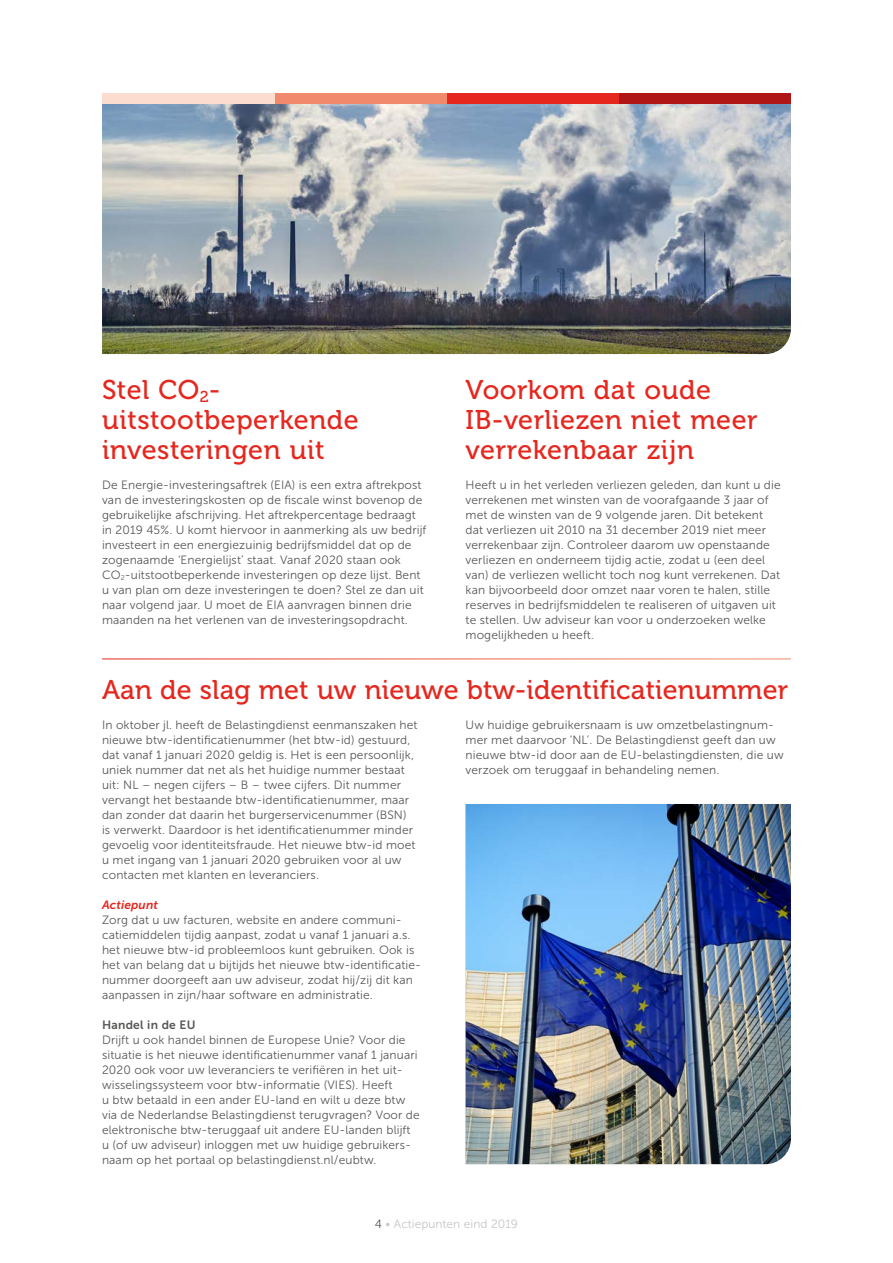
<style>
.page{position:relative;width:893px;height:1263px;background:#fff}
.page>*{position:absolute;margin:0;border:0;box-sizing:border-box;transform-origin:0 0}
.t1{font:27px/30px "Museo 500";letter-spacing:.02em;color:#e5271e}
.t2{font:12px/15px "Museo Sans 300";letter-spacing:.01em;color:#575756}
.t3{font:12px "Museo Sans 300";color:#c6c6c6}
.t4{font:12px "Museo Sans 700";letter-spacing:.02em;color:#575756}
.t5{font:italic 12px "Museo Sans 700";letter-spacing:.01em;color:#e5271e}
.s1{color:#575756}
</style>
<div class="page">
<img style="left:102px;top:104px;width:689px;height:250px">
<div style="left:619px;top:94px;width:172px;height:10px;background:#af1615"></div>
<div style="left:446px;top:94px;width:173px;height:10px;background:#e5271e"></div>
<div style="left:274px;top:94px;width:172px;height:10px;background:#f18a6c"></div>
<div style="left:102px;top:94px;width:172px;height:10px;background:#fcdcce"></div>
<img style="left:466px;top:804px;width:325px;height:360px">
<h1 class="t1" style="left:102px;top:375px;width:258px">Stel CO<sub>2</sub>- uitstootbeperkende investeringen uit</h1>
<p class="t2" style="left:102px;top:477px;width:326px">De Energie-investeringsaftrek (EIA) is een extra aftrekpost van de investeringskosten op de fiscale winst bovenop de gebruikelijke afschrijving. Het aftrekpercentage bedraagt in 2019 45%. U komt hiervoor in aanmerking als uw bedrijf investeert in een energiezuinig bedrijfsmiddel dat op de zogenaamde ‘Energielijst’ staat. Vanaf 2020 staan ook CO<sub>2</sub>-uitstootbeperkende investeringen op deze lijst. Bent u van plan om deze investeringen te doen? Stel ze dan uit naar volgend jaar. U moet de EIA aanvragen binnen drie maanden na het verlenen van de investeringsopdracht.</p>
<h1 class="t1" style="left:466px;top:375px;width:293px">Voorkom dat oude<br>IB-verliezen niet meer verrekenbaar zijn</h1>
<p class="t2" style="left:466px;top:477px;width:317px">Heeft u in het verleden verliezen geleden, dan kunt u die verrekenen met winsten van de voorafgaande 3 jaar of met de winsten van de 9 volgende jaren. Dit betekent dat verliezen uit 2010 na 31 december 2019 niet meer verrekenbaar zijn. Controleer daarom uw openstaande verliezen en onderneem tijdig actie, zodat u (een deel van) de verliezen wellicht toch nog kunt verrekenen. Dat kan bijvoorbeeld door omzet naar voren te halen, stille reserves in bedrijfsmiddelen te realiseren of uitgaven uit te stellen. Uw adviseur kan voor u onderzoeken welke mogelijkheden u heeft.</p>
<h1 class="t1" style="left:102px;top:675px;width:688px">Aan de slag met uw nieuwe btw-identificatienummer</h1>
<p class="t2" style="left:466px;top:717px;width:319px">Uw huidige gebruikersnaam is uw omzetbelastingnum&shy;mer met daarvoor ‘NL’. De Belastingdienst geeft dan uw nieuwe btw-id door aan de EU-belastingdiensten, die uw verzoek om teruggaaf in behandeling nemen.</p>
<p class="t2" style="left:102px;top:717px;width:317px">In oktober jl. heeft de Belastingdienst eenmanszaken het nieuwe btw-identificatienummer (het btw-id) gestuurd, dat vanaf 1 januari 2020 geldig is. Het is een persoonlijk, uniek nummer dat net als het huidige nummer bestaat uit: NL – negen cijfers – B – twee cijfers. Dit nummer vervangt het bestaande btw-identificatienummer, maar dan zonder dat daarin het burgerservicenummer (BSN) is verwerkt. Daardoor is het identificatienummer minder gevoelig voor identiteitsfraude. Het nieuwe btw-id moet u met ingang van 1 januari 2020 gebruiken voor al uw contacten met klanten en leveranciers.</p>
<p class="t5" style="left:102px;top:898px;width:57px">Actiepunt</p>
<p class="t2" style="left:102px;top:912px;width:320px">Zorg dat u uw facturen, website en andere communi&shy;catiemiddelen tijdig aanpast, zodat u vanaf 1 januari a.s. het nieuwe btw-id probleemloos kunt gebruiken. Ook is het van belang dat u bijtijds het nieuwe btw-identificatie&shy;nummer doorgeeft aan uw adviseur, zodat hij/zij dit kan aanpassen in zijn/haar software en administratie.</p>
<p class="t4" style="left:102px;top:1018px;width:95px">Handel in de EU</p>
<p class="t2" style="left:102px;top:1032px;width:319px">Drijft u ook handel binnen de Europese Unie? Voor die situatie is het nieuwe identificatienummer vanaf 1 januari 2020 ook voor uw leveranciers te verifiëren in het uit&shy;wisselingssysteem voor btw-informatie (VIES). Heeft<br>u btw betaald in een ander EU-land en wilt u deze btw via de Nederlandse Belastingdienst terugvragen? Voor de elektronische btw-teruggaaf uit andere EU-landen blijft u (of uw adviseur) inloggen met uw huidige gebruikers&shy;naam op het portaal op belastingdienst.nl/eubtw.</p>
<p class="t3" style="left:375px;top:1218px;width:145px"><span class="s1">4</span> • Actiepunten eind 2019</p>
</div>
